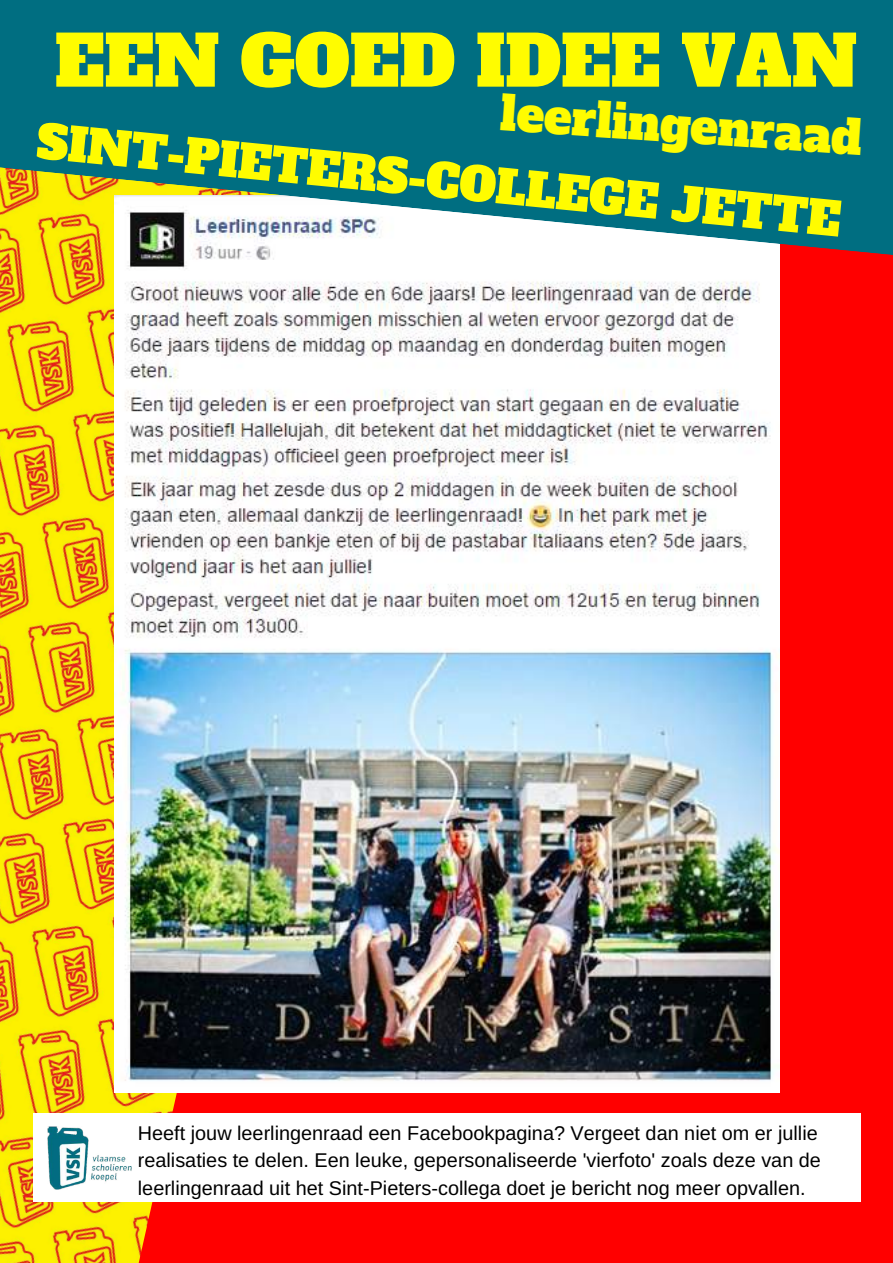
<style>
.page{position:relative;width:893px;height:1263px;background:#f00}
.page>*{position:absolute;margin:0;border:0;box-sizing:border-box;transform-origin:0 0}
.t1{font:69.53px "Alfa Slab One";color:#fffc00}
.t2{font:46.35px "Alfa Slab One";color:#fffc00}
.t3{font:19.88px/27.6px "Arimo";color:#000}
</style>
<div class="page">
<img style="left:0;top:255px;width:377px;height:1008px">
<img style="left:114px;top:255px;width:665px;height:837px">
<svg style="left:0;top:0;width:893px;height:255px;background:#288087"></svg>
<div style="left:33px;top:1114px;width:828px;height:88px;background:#fff"></div>
<img style="left:47px;top:1126px;width:84px;height:63px">
<h1 class="t1" style="left:55px;top:15px;width:804px">EEN GOED IDEE VAN</h1>
<h2 class="t2" style="left:41px;top:108px;width:808px;rotate:6deg">SINT-PIETERS-COLLEGE JETTE</h2>
<h2 class="t2" style="left:503px;top:82px;width:364px;rotate:4deg">leerlingenraad</h2>
<p class="t3" style="left:138px;top:1119px;width:685px">Heeft jouw leerlingenraad een Facebookpagina? Vergeet dan niet om er jullie realisaties te delen. Een leuke, gepersonaliseerde 'vierfoto' zoals deze van de leerlingenraad uit het Sint-Pieters-collega doet je bericht nog meer opvallen.</p>
</div>
